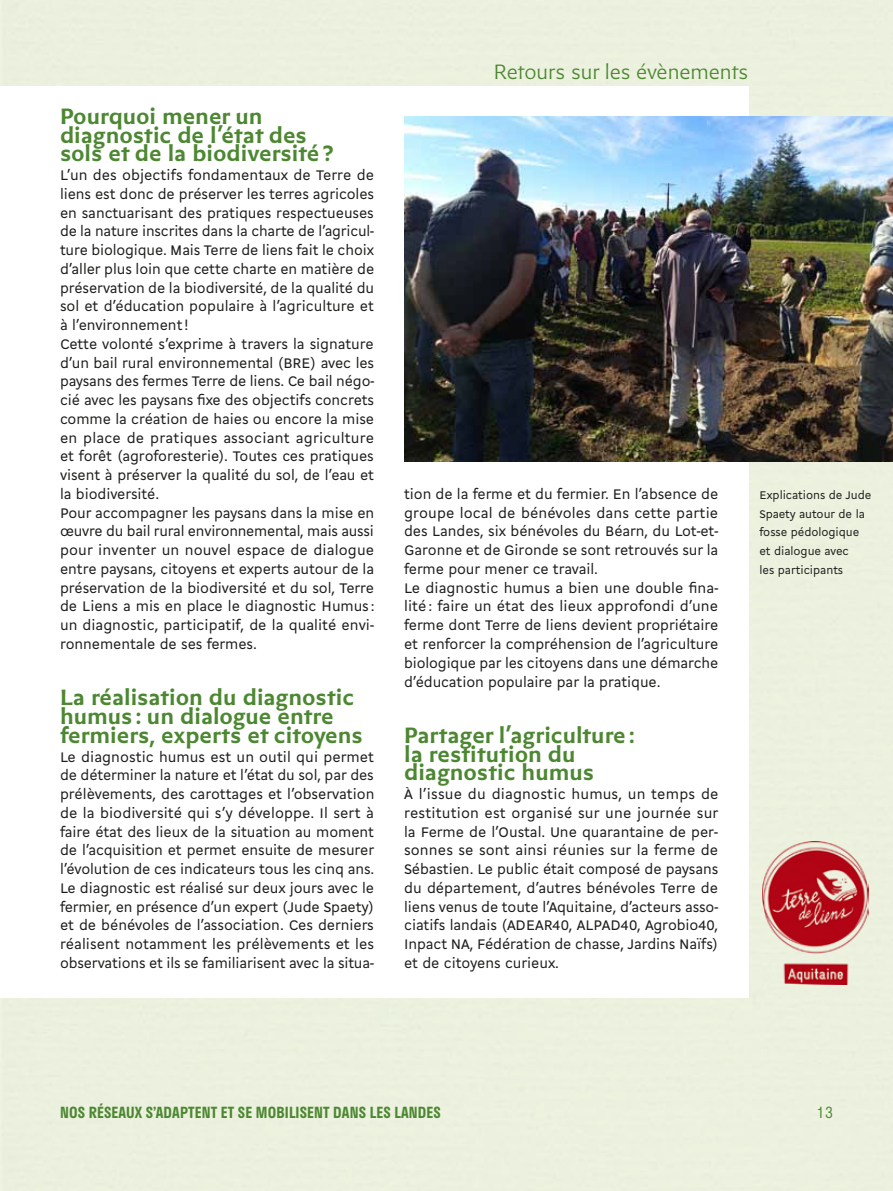
<style>
.page{position:relative;width:893px;height:1191px;background:#eef5e3}
.page>*{position:absolute;margin:0;border:0;box-sizing:border-box;transform-origin:0 0}
.t1{font:700 24px/18.8px "Cobalte";color:#4c8731}
.t2{font:300 22.5px "Cobalte";color:#4c8731}
.t3{font:15px/18.8px "Cogito";letter-spacing:-.005em;color:#1d1d1b}
.t4{font:600 15px "Stratos";letter-spacing:.01em;color:#4c8731}
.t5{font:300 15px "Stratos";color:#4c8731}
.t6{font:12px/18.8px "Cogito";letter-spacing:-.005em;color:#1d1d1b}
</style>
<div class="page">
<div style="left:0;top:86px;width:748px;height:911px;background:#fff"></div>
<img style="left:404px;top:116px;width:489px;height:345px">
<img style="left:762px;top:841px;width:106px;height:143px">
<h1 class="t1" style="left:60px;top:106px;width:275px">Pourquoi mener un diagnostic de l’état des sols et de la biodiversité?</h1>
<p class="t3" style="left:60px;top:165px;width:316px">L’un des objectifs fondamentaux de Terre de liens est donc de préserver les terres agricoles en sanctuarisant des pratiques respectueuses de la nature inscrites dans la charte de l’agricul&shy;ture biologique. Mais Terre de liens fait le choix d’aller plus loin que cette charte en matière de préservation de la biodiversité, de la qualité du sol et d’éducation populaire à l’agriculture et à l’environnement !<br>Cette volonté s’exprime à travers la signature d’un bail rural environnemental (BRE) avec les paysans des fermes Terre de liens. Ce bail négo&shy;cié avec les paysans fixe des objectifs concrets comme la création de haies ou encore la mise en place de pratiques associant agriculture et forêt (agroforesterie). Toutes ces pratiques visent à préserver la qualité du sol, de l’eau et la biodiversité.<br>Pour accompagner les paysans dans la mise en œuvre du bail rural environnemental, mais aussi pour inventer un nouvel espace de dialogue entre paysans, citoyens et experts autour de la préservation de la biodiversité et du sol, Terre de Liens a mis en place le diagnostic Humus : un diagnostic, participatif, de la qualité envi&shy;ronnementale de ses fermes.</p>
<h1 class="t1" style="left:60px;top:687px;width:304px">La réalisation du diagnostic humus : un dialogue entre fermiers, experts et citoyens</h1>
<p class="t3" style="left:60px;top:746px;width:316px">Le diagnostic humus est un outil qui permet de déterminer la nature et l’état du sol, par des prélèvements, des carottages et l’observation de la biodiversité qui s’y développe. Il sert à faire état des lieux de la situation au moment de l’acquisition et permet ensuite de mesurer l’évolution de ces indicateurs tous les cinq ans.<br>Le diagnostic est réalisé sur deux jours avec le fermier, en présence d’un expert (Jude Spaety) et de bénévoles de l’association. Ces derniers réalisent notamment les prélèvements et les observations et ils se familiarisent avec la situa-</p>
<h2 class="t2" style="left:494px;top:57px;width:256px">Retours sur les évènements</h2>
<p class="t3" style="left:404px;top:483px;width:316px">tion de la ferme et du fermier. En l’absence de groupe local de bénévoles dans cette partie des Landes, six bénévoles du Béarn, du Lot-et-Garonne et de Gironde se sont retrouvés sur la ferme pour mener ce travail.<br>Le diagnostic humus a bien une double fina&shy;lité : faire un état des lieux approfondi d’une ferme dont Terre de liens devient propriétaire et renforcer la compréhension de l’agriculture biologique par les citoyens dans une démarche d’éducation populaire par la pratique.</p>
<h1 class="t1" style="left:404px;top:725px;width:232px">Partager l’agriculture: la restitution du diagnostic humus</h1>
<p class="t3" style="left:404px;top:783px;width:316px;text-align:justify">À l’issue du diagnostic humus, un temps de restitution est organisé sur une journée sur la Ferme de l’Oustal. Une quarantaine de per&shy;sonnes se sont ainsi réunies sur la ferme de Sébastien. Le public était composé de paysans du département, d’autres bénévoles Terre de liens venus de toute l’Aquitaine, d’acteurs asso&shy;ciatifs landais (ADEAR40, ALPAD40, Agrobio40, Inpact NA, Fédération de chasse, Jardins Naïfs) et de citoyens curieux.</p>
<p class="t6" style="left:759px;top:485px;width:113px">Explications de Jude<br>Spaety autour de la fosse pédologique et dialogue avec<br>les participants</p>
<p class="t4" style="left:60px;top:1100px;width:382px">NOS RÉSEAUX S’ADAPTENT ET SE MOBILISENT DANS LES LANDES</p>
<p class="t5" style="left:816px;top:1100px;width:18px">13</p>
</div>
